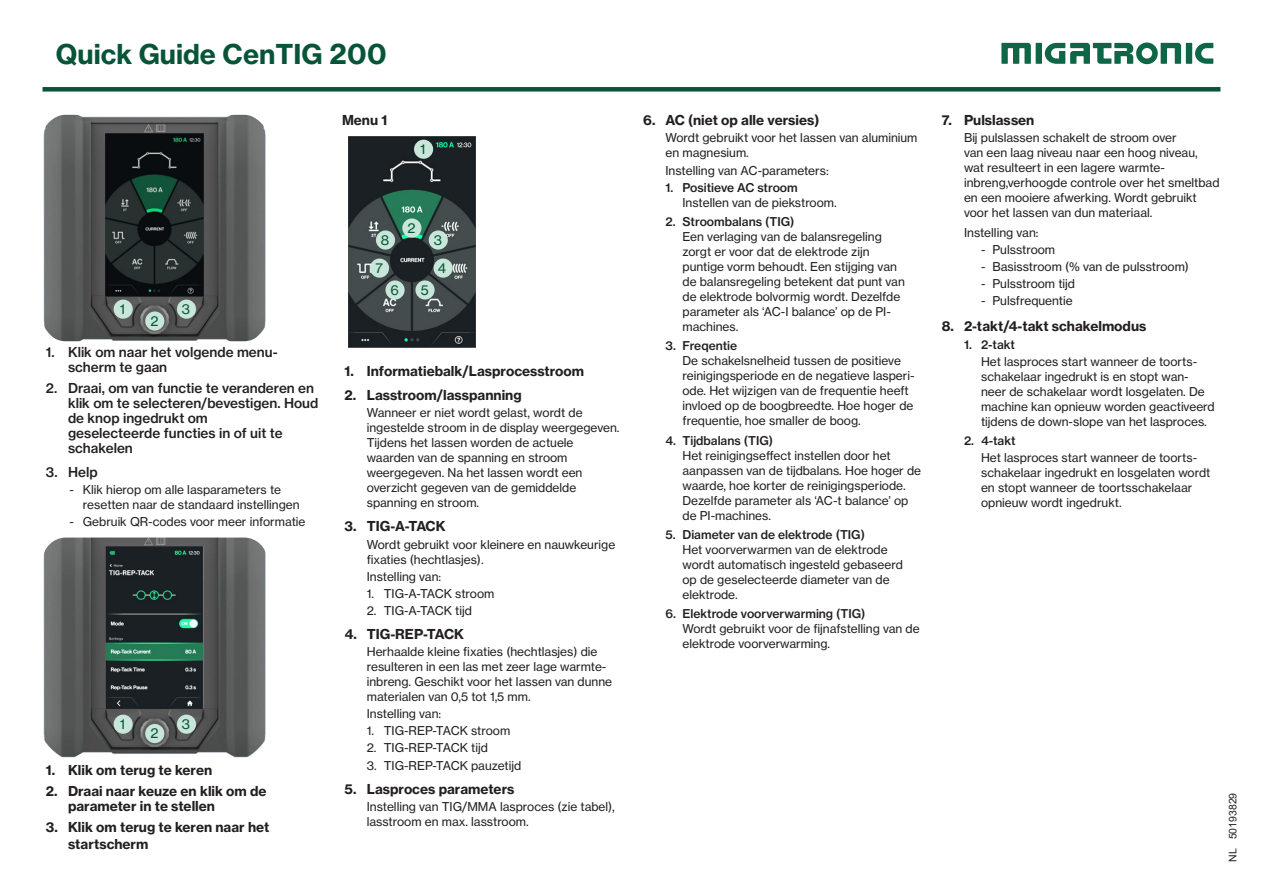
<style>
.page{position:relative;width:1263px;height:893px;background:#fff}
.page>*{position:absolute;margin:0;border:0;box-sizing:border-box;transform-origin:0 0}
.t1{font:27px "N Haas Grotesk TX Pro 75 Bd";color:#075439}
.overskrift{font:13.5px "N Haas Grotesk TX Pro 75 Bd";color:#231f20}
.overskrift-2{font:13.5px/15px "N Haas Grotesk TX Pro 65 Md";color:#231f20}
.t2{font:13.5px "N Haas Grotesk TX Pro 55 Rg";color:#075439}
.Brødtekst{font:12px/15px "N Haas Grotesk TX Pro 55 Rg";color:#231f20}
.Brødtekst-2{font:12px "N Haas Grotesk TX Pro 65 Md";color:#231f20}
.t3{font:10.5px "Arial";color:#231f20}
</style>
<div class="page">
<div style="left:1036px;top:43px;width:6px;height:21px;background:#0d6746"></div>
<div style="left:1186px;top:43px;width:6px;height:21px;background:#0d6746"></div>
<svg style="left:1195px;top:43px;width:18px;height:21px"></svg>
<svg style="left:1001px;top:43px;width:30px;height:21px"></svg>
<svg style="left:1045px;top:43px;width:136px;height:21px"></svg>
<div style="left:43px;top:87px;width:1177px;height:5px;background:#075439"></div>
<img style="left:43px;top:115px;width:223px;height:226px">
<img style="left:106px;top:134px;width:97px;height:162px">
<div style="left:114px;top:300px;width:19px;height:19px;background:#c8e6d9;border-radius:50%"></div>
<div style="left:177px;top:300px;width:19px;height:19px;background:#c8e6d9;border-radius:50%"></div>
<img style="left:43px;top:538px;width:223px;height:220px">
<img style="left:106px;top:546px;width:97px;height:163px">
<div style="left:145px;top:311px;width:19px;height:20px;background:#c8e6d9;border-radius:50%"></div>
<div style="left:114px;top:715px;width:19px;height:19px;background:#c8e6d9;border-radius:50%"></div>
<div style="left:177px;top:715px;width:19px;height:19px;background:#c8e6d9;border-radius:50%"></div>
<div style="left:145px;top:724px;width:19px;height:19px;background:#c8e6d9;border-radius:50%"></div>
<img style="left:348px;top:136px;width:127px;height:212px">
<div style="left:414px;top:140px;width:19px;height:19px;background:#c8e6d9;border-radius:50%"></div>
<div style="left:402px;top:218px;width:19px;height:20px;background:#c8e6d9;border-radius:50%"></div>
<div style="left:429px;top:230px;width:19px;height:20px;background:#c8e6d9;border-radius:50%"></div>
<div style="left:434px;top:259px;width:19px;height:19px;background:#c8e6d9;border-radius:50%"></div>
<div style="left:415px;top:280px;width:20px;height:20px;background:#c8e6d9;border-radius:50%"></div>
<div style="left:385px;top:280px;width:20px;height:20px;background:#c8e6d9;border-radius:50%"></div>
<div style="left:370px;top:259px;width:19px;height:19px;background:#c8e6d9;border-radius:50%"></div>
<div style="left:376px;top:230px;width:19px;height:20px;background:#c8e6d9;border-radius:50%"></div>
<h1 class="t1" style="left:56px;top:37px;width:332px">Quick Guide CenTIG 200</h1>
<p class="t2" style="left:120px;top:301px;width:7px">1</p>
<p class="t2" style="left:182px;top:300px;width:10px">3</p>
<p class="t2" style="left:150px;top:312px;width:10px">2</p>
<p class="overskrift-2" style="left:46px;top:344px;width:233px">1. Klik om naar het volgende menu-</p>
<p class="overskrift-2" style="left:68px;top:359px;width:101px">scherm te gaan</p>
<p class="overskrift-2" style="left:68px;top:380px;width:252px;text-indent:-22px">2. Draai, om van functie te veranderen en klik om te selecteren/bevestigen. Houd</p>
<p class="overskrift-2" style="left:68px;top:410px;width:141px">de knop ingedrukt om</p>
<p class="overskrift-2" style="left:68px;top:425px;width:216px">geselecteerde functies in of uit te schakelen</p>
<p class="overskrift-2" style="left:46px;top:464px;width:53px">3. Help</p>
<p class="Brødtekst" style="left:83px;top:482px;width:218px;text-indent:-13px">- Klik hierop om alle lasparameters te resetten naar de standaard instellingen</p>
<p class="Brødtekst" style="left:70px;top:514px;width:237px">- Gebruik QR-codes voor meer informatie</p>
<p class="t2" style="left:120px;top:716px;width:7px">1</p>
<p class="t2" style="left:182px;top:715px;width:10px">3</p>
<p class="t2" style="left:150px;top:725px;width:10px">2</p>
<p class="overskrift" style="left:46px;top:761px;width:168px">1. Klik om terug te keren</p>
<p class="overskrift" style="left:46px;top:782px;width:222px">2. Draai naar keuze en klik om de</p>
<p class="overskrift" style="left:68px;top:797px;width:148px">parameter in te stellen</p>
<p class="overskrift" style="left:46px;top:818px;width:225px">3. Klik om terug te keren naar het</p>
<p class="overskrift" style="left:68px;top:835px;width:82px">startscherm</p>
<p class="overskrift" style="left:643px;top:112px;width:178px">6. AC (niet op alle versies)</p>
<p class="Brødtekst" style="left:665px;top:131px;width:253px">Wordt gebruikt voor het lassen van aluminium en magnesium.</p>
<p class="Brødtekst" style="left:665px;top:163px;width:165px">Instelling van AC-parameters:</p>
<p class="Brødtekst-2" style="left:665px;top:180px;width:134px">1. Positieve AC stroom</p>
<p class="Brødtekst" style="left:682px;top:195px;width:156px">Instellen van de piekstroom.</p>
<p class="Brødtekst-2" style="left:665px;top:214px;width:130px">2. Stroombalans (TIG)</p>
<p class="Brødtekst" style="left:682px;top:229px;width:224px">Een verlaging van de balansregeling zorgt er voor dat de elektrode zijn puntige vorm behoudt. Een stijging van de balansregeling betekent dat punt van de elektrode bolvormig wordt. Dezelfde parameter als ‘AC-I balance’ op de PI&shy;machines.</p>
<p class="Brødtekst-2" style="left:665px;top:338px;width:73px">3. Freqentie</p>
<p class="Brødtekst" style="left:682px;top:353px;width:233px">De schakelsnelheid tussen de positieve reinigingsperiode en de negatieve lasperi&shy;ode. Het wijzigen van de frequentie heeft invloed op de boogbreedte. Hoe hoger de frequentie, hoe smaller de boog.</p>
<p class="Brødtekst-2" style="left:665px;top:433px;width:109px">4. Tijdbalans (TIG)</p>
<p class="Brødtekst" style="left:682px;top:448px;width:240px">Het reinigingseffect instellen door het aanpassen van de tijdbalans. Hoe hoger de waarde, hoe korter de reinigingsperiode.<br>Dezelfde parameter als ‘AC-t balance’ op de PI-machines.</p>
<p class="Brødtekst-2" style="left:665px;top:527px;width:201px">5. Diameter van de elektrode (TIG)</p>
<p class="Brødtekst" style="left:682px;top:542px;width:222px">Het voorverwarmen van de elektrode wordt automatisch ingesteld gebaseerd op de geselecteerde diameter van de elektrode.</p>
<p class="Brødtekst-2" style="left:665px;top:606px;width:201px">6. Elektrode voorverwarming (TIG)</p>
<p class="Brødtekst" style="left:682px;top:621px;width:239px">Wordt gebruikt voor de fijnafstelling van de elektrode voorverwarming.</p>
<p class="overskrift" style="left:942px;top:112px;width:94px">7. Pulslassen</p>
<p class="Brødtekst" style="left:964px;top:131px;width:257px">Bij pulslassen schakelt de stroom over<br>van een laag niveau naar een hoog niveau, wat resulteert in een lagere warmte&shy;inbreng,verhoogde controle over het smeltbad en een mooiere afwerking. Wordt gebruikt voor het lassen van dun materiaal.</p>
<p class="Brødtekst" style="left:964px;top:225px;width:76px">Instelling van:</p>
<p class="Brødtekst" style="left:981px;top:242px;width:76px">- Pulsstroom</p>
<p class="Brødtekst" style="left:981px;top:259px;width:209px">- Basisstroom (% van de pulsstroom)</p>
<p class="Brødtekst" style="left:981px;top:276px;width:96px">- Pulsstroom tijd</p>
<p class="Brødtekst" style="left:981px;top:293px;width:93px">- Pulsfrequentie</p>
<p class="overskrift" style="left:942px;top:318px;width:206px">8. 2-takt/4-takt schakelmodus</p>
<p class="Brødtekst-2" style="left:964px;top:337px;width:52px">1. 2-takt</p>
<p class="Brødtekst" style="left:981px;top:354px;width:235px">Het lasproces start wanneer de toorts&shy;schakelaar ingedrukt is en stopt wan&shy;neer de schakelaar wordt losgelaten. De machine kan opnieuw worden geactiveerd tijdens de down-slope van het lasproces.</p>
<p class="Brødtekst-2" style="left:964px;top:433px;width:53px">2. 4-takt</p>
<p class="Brødtekst" style="left:981px;top:450px;width:231px">Het lasproces start wanneer de toorts&shy;schakelaar ingedrukt en losgelaten wordt en stopt wanneer de toortsschakelaar opnieuw wordt ingedrukt.</p>
<p class="overskrift" style="left:342px;top:112px;width:47px">Menu 1</p>
<p class="t2" style="left:420px;top:141px;width:7px">1</p>
<p class="t2" style="left:407px;top:219px;width:10px">2</p>
<p class="t2" style="left:381px;top:231px;width:10px">8</p>
<p class="t2" style="left:434px;top:231px;width:10px">3</p>
<p class="t2" style="left:438px;top:259px;width:10px">4</p>
<p class="t2" style="left:375px;top:259px;width:9px">7</p>
<p class="t2" style="left:390px;top:281px;width:10px">6</p>
<p class="t2" style="left:421px;top:281px;width:9px">5</p>
<p class="overskrift" style="left:344px;top:363px;width:241px">1. Informatiebalk/Lasprocesstroom</p>
<p class="overskrift" style="left:344px;top:387px;width:179px">2. Lasstroom/lasspanning</p>
<p class="Brødtekst" style="left:367px;top:405px;width:254px">Wanneer er niet wordt gelast, wordt de ingestelde stroom in de display weergegeven.<br>Tijdens het lassen worden de actuele waarden van de spanning en stroom weergegeven. Na het lassen wordt een overzicht gegeven van de gemiddelde spanning en stroom.</p>
<p class="overskrift" style="left:344px;top:518px;width:103px">3. TIG-A-TACK</p>
<p class="Brødtekst" style="left:367px;top:537px;width:250px">Wordt gebruikt voor kleinere en nauwkeurige fixaties (hechtlasjes).</p>
<p class="Brødtekst" style="left:367px;top:569px;width:76px">Instelling van:</p>
<p class="Brødtekst" style="left:367px;top:586px;width:129px">1. TIG-A-TACK stroom</p>
<p class="Brødtekst" style="left:367px;top:603px;width:107px">2. TIG-A-TACK tijd</p>
<p class="overskrift" style="left:344px;top:625px;width:121px">4. TIG-REP-TACK</p>
<p class="Brødtekst" style="left:367px;top:644px;width:247px">Herhaalde kleine fixaties (hechtlasjes) die resulteren in een las met zeer lage warmte&shy;inbreng. Geschikt voor het lassen van dunne materialen van 0,5 tot 1,5 mm.</p>
<p class="Brødtekst" style="left:367px;top:706px;width:76px">Instelling van:</p>
<p class="Brødtekst" style="left:367px;top:723px;width:145px">1. TIG-REP-TACK stroom</p>
<p class="Brødtekst" style="left:367px;top:740px;width:123px">2. TIG-REP-TACK tijd</p>
<p class="Brødtekst" style="left:367px;top:758px;width:156px">3. TIG-REP-TACK pauzetijd</p>
<p class="overskrift" style="left:344px;top:780px;width:171px">5. Lasproces parameters</p>
<p class="Brødtekst" style="left:367px;top:799px;width:250px">Instelling van TIG/MMA lasproces (zie tabel), lasstroom en max. lasstroom.</p>
<p class="t3" style="left:1226px;top:862px;width:71px;rotate:-90deg">NL 50193829</p>
</div>
